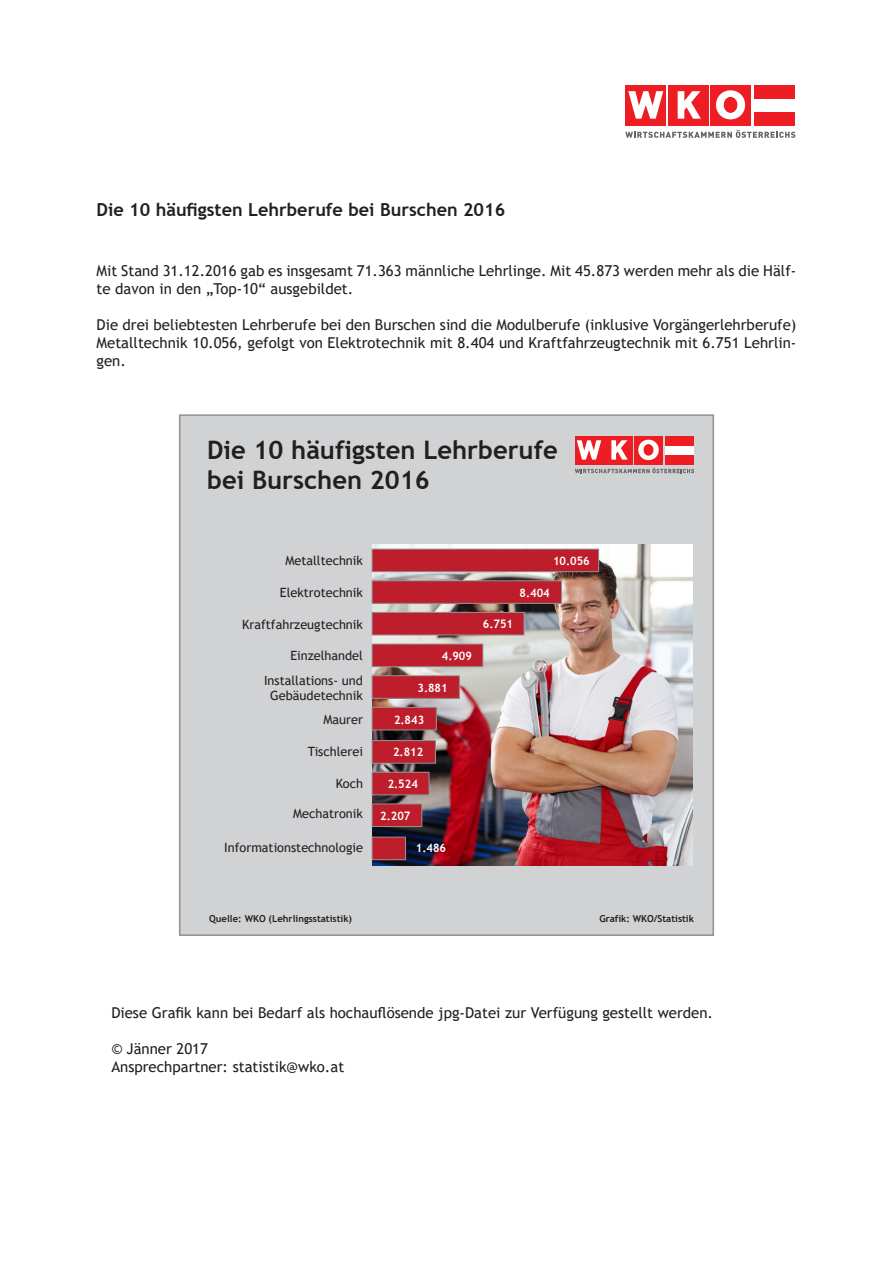
<style>
.page{position:relative;width:893px;height:1263px;background:#fff}
.page>*{position:absolute;margin:0;border:0;box-sizing:border-box;transform-origin:0 0}
.t1{font:700 25.5px/30.6px "Trebuchet MS";color:#231f20}
.t2{font:700 18px "Trebuchet MS";color:#231f20}
.t3{font:15px/18px "Trebuchet MS";color:#231f20}
.t4{font:12.75px/15.3px "Trebuchet MS";color:#231f20;text-align:center}
.t5{font:700 11.7px "Trebuchet MS";color:#fff;scale:.95 1}
.t6{font:700 9.6px "Trebuchet MS";color:#231f20}
</style>
<div class="page">
<div style="left:710px;top:85px;width:41px;height:40px;background:#ee1d23"></div>
<div style="left:668px;top:85px;width:40px;height:40px;background:#ee1d23"></div>
<svg style="left:625px;top:130px;width:170px;height:8px"></svg>
<svg style="left:678px;top:91px;width:23px;height:28px"></svg>
<div style="left:626px;top:85px;width:40px;height:40px;background:#ee1d23"></div>
<svg style="left:628px;top:91px;width:35px;height:28px"></svg>
<div style="left:755px;top:85px;width:40px;height:14px;background:#ee1d23"></div>
<div style="left:755px;top:112px;width:40px;height:13px;background:#ee1d23"></div>
<svg style="left:716px;top:90px;width:29px;height:29px"></svg>
<div style="left:724px;top:97px;width:13px;height:15px;background:#ee1d23;border-radius:50%"></div>
<div style="left:724px;top:97px;width:13px;height:16px;border:1px solid #ee1d23;border-radius:50%"></div>
<div style="left:180px;top:415px;width:533px;height:520px;background:#d1d2d4"></div>
<img style="left:372px;top:544px;width:321px;height:321px">
<div style="left:665px;top:445px;width:29px;height:10px;background:#fff"></div>
<div style="left:634px;top:436px;width:29px;height:28px;background:#ee1d23"></div>
<div style="left:605px;top:436px;width:28px;height:28px;background:#ee1d23"></div>
<svg style="left:575px;top:468px;width:119px;height:5px"></svg>
<svg style="left:611px;top:440px;width:17px;height:20px"></svg>
<div style="left:575px;top:436px;width:28px;height:28px;background:#ee1d23"></div>
<svg style="left:577px;top:440px;width:24px;height:20px"></svg>
<div style="left:665px;top:436px;width:29px;height:9px;background:#ee1d23"></div>
<div style="left:665px;top:455px;width:29px;height:9px;background:#ee1d23"></div>
<svg style="left:638px;top:440px;width:21px;height:20px"></svg>
<div style="left:644px;top:445px;width:9px;height:10px;background:#ee1d23;border-radius:50%"></div>
<div style="left:644px;top:444px;width:9px;height:11px;border:1px solid #ee1d23;border-radius:50%"></div>
<div style="left:372px;top:549px;width:227px;height:23px;background:#be1d2c"></div>
<div style="left:372px;top:549px;width:227px;height:23px;border:1px solid #939598"></div>
<div style="left:372px;top:581px;width:190px;height:22px;background:#be1d2c"></div>
<div style="left:372px;top:580px;width:190px;height:24px;border:1px solid #939598"></div>
<div style="left:372px;top:612px;width:152px;height:23px;background:#be1d2c"></div>
<div style="left:372px;top:612px;width:152px;height:23px;border:1px solid #939598"></div>
<div style="left:372px;top:644px;width:111px;height:23px;background:#be1d2c"></div>
<div style="left:372px;top:644px;width:111px;height:23px;border:1px solid #939598"></div>
<div style="left:372px;top:676px;width:87px;height:22px;background:#be1d2c"></div>
<div style="left:372px;top:675px;width:88px;height:24px;border:1px solid #939598"></div>
<div style="left:372px;top:707px;width:64px;height:23px;background:#be1d2c"></div>
<div style="left:372px;top:707px;width:65px;height:23px;border:1px solid #939598"></div>
<div style="left:372px;top:741px;width:63px;height:22px;background:#be1d2c"></div>
<div style="left:372px;top:740px;width:64px;height:24px;border:1px solid #939598"></div>
<div style="left:372px;top:772px;width:57px;height:23px;background:#be1d2c"></div>
<div style="left:372px;top:772px;width:57px;height:23px;border:1px solid #939598"></div>
<div style="left:372px;top:804px;width:50px;height:22px;background:#be1d2c"></div>
<div style="left:372px;top:803px;width:50px;height:24px;border:1px solid #939598"></div>
<div style="left:372px;top:837px;width:34px;height:23px;background:#be1d2c"></div>
<div style="left:372px;top:837px;width:34px;height:23px;border:1px solid #939598"></div>
<div style="left:179px;top:414px;width:535px;height:522px;border:2px solid #939598"></div>
<p class="t2" style="left:97px;top:199px;width:410px">Die 10 häufigsten Lehrberufe bei Burschen 2016</p>
<p class="t3" style="left:97px;top:262px;width:701px">Mit Stand 31.12.2016 gab es insgesamt 71.363 männliche Lehrlinge. Mit 45.873 werden mehr als die Hälf&shy;te davon in den „Top-10“ ausgebildet.</p>
<p class="t3" style="left:97px;top:316px;width:701px;text-align:justify">Die drei beliebtesten Lehrberufe bei den Burschen sind die Modulberufe (inklusive Vorgängerlehrberufe)<br>Metalltechnik 10.056, gefolgt von Elektrotechnik mit 8.404 und Kraftfahrzeugtechnik mit 6.751 Lehrlin&shy;gen.</p>
<p class="t1" style="left:207px;top:434px;width:352px">Die 10 häufigsten Lehrberufe bei Burschen 2016</p>
<p class="t4" style="left:285px;top:552px;width:79px">Metalltechnik</p>
<p class="t4" style="left:280px;top:584px;width:85px">Elektrotechnik</p>
<p class="t4" style="left:242px;top:616px;width:122px">Kraftfahrzeugtechnik</p>
<p class="t4" style="left:290px;top:648px;width:74px">Einzelhandel</p>
<p class="t4" style="left:264px;top:672px;width:100px">Installations- und<br>Gebäudetechnik</p>
<p class="t4" style="left:323px;top:712px;width:41px">Maurer</p>
<p class="t4" style="left:308px;top:744px;width:57px">Tischlerei</p>
<p class="t4" style="left:336px;top:776px;width:29px">Koch</p>
<p class="t4" style="left:293px;top:806px;width:71px">Mechatronik</p>
<p class="t4" style="left:224px;top:840px;width:140px">Informationstechnologie</p>
<p class="t5" style="left:442px;top:649px;width:33px">4.909</p>
<p class="t5" style="left:417px;top:681px;width:33px">3.881</p>
<p class="t5" style="left:394px;top:713px;width:33px">2.843</p>
<p class="t5" style="left:393px;top:744px;width:33px">2.812</p>
<p class="t5" style="left:388px;top:776px;width:33px">2.524</p>
<p class="t5" style="left:380px;top:808px;width:33px">2.207</p>
<p class="t5" style="left:416px;top:840px;width:33px">1.486</p>
<p class="t5" style="left:553px;top:553px;width:40px">10.056</p>
<p class="t5" style="left:520px;top:585px;width:33px">8.404</p>
<p class="t5" style="left:483px;top:617px;width:33px">6.751</p>
<p class="t6" style="left:209px;top:913px;width:144px">Quelle: WKO (Lehrlingsstatistik)</p>
<p class="t6" style="left:599px;top:913px;width:96px">Grafik: WKO/Statistik</p>
<p class="t3" style="left:111px;top:1004px;width:603px">Diese Grafik kann bei Bedarf als hochauflösende jpg-Datei zur Verfügung gestellt werden.</p>
<p class="t3" style="left:111px;top:1040px;width:98px">© Jänner 2017</p>
<p class="t3" style="left:111px;top:1058px;width:234px">Ansprechpartner: statistik@wko.at</p>
</div>
